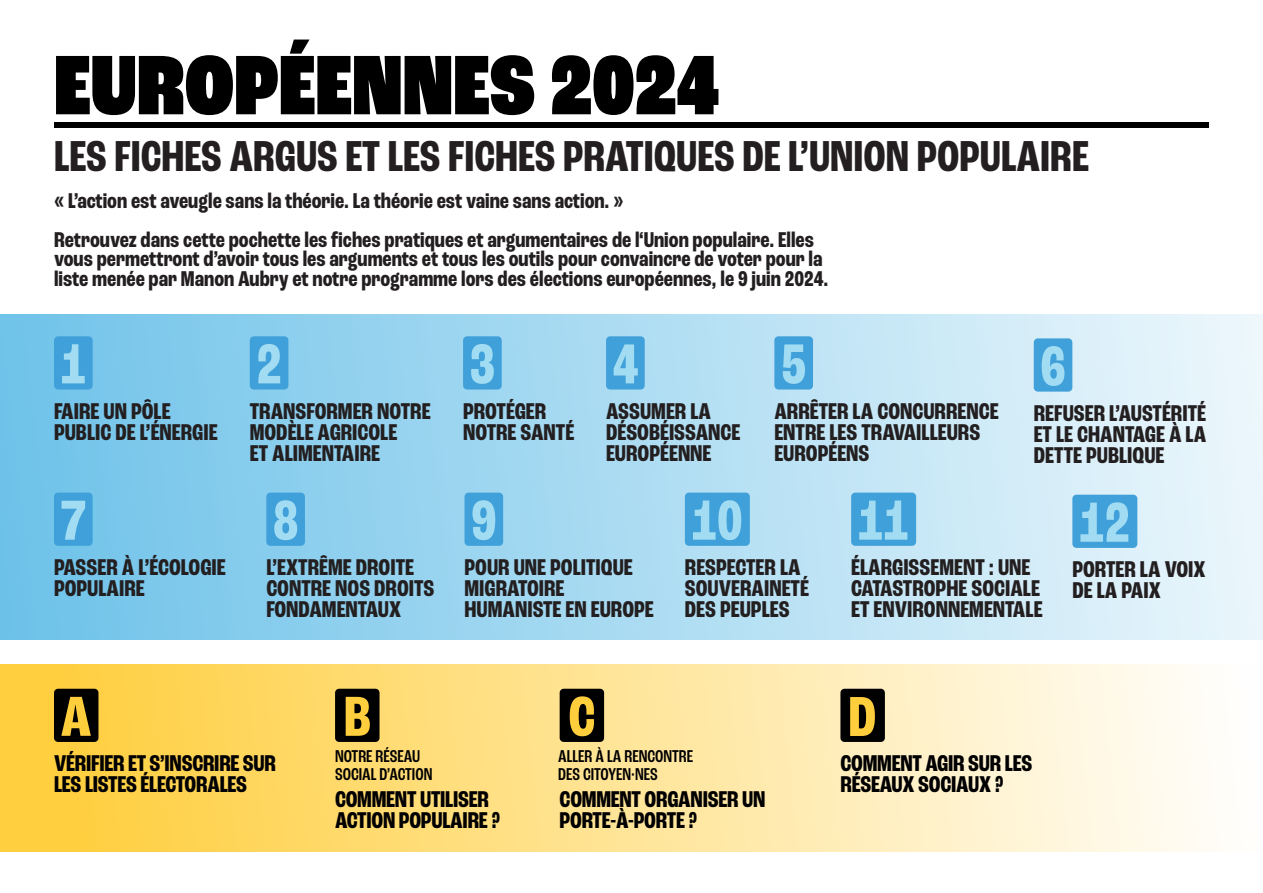
<style>
.page{position:relative;width:1263px;height:893px;background:#fff}
.page>*{position:absolute;margin:0;border:0;box-sizing:border-box;transform-origin:0 0}
.t1{font:900 condensed 88.65px "Roc Grotesk";color:#000001}
.t2{font:700 condensed 59.25px "Roc Grotesk";color:#a1dcf2}
.t3{font:700 condensed 59.25px "Roc Grotesk";color:#ffce3d}
.t4{font:700 condensed 59.25px "Roc Grotesk";color:#ffcf3d}
.t5{font:700 condensed 45.45px "Roc Grotesk";color:#231f20}
.t6{font:700 condensed 24px/21px "Roc Grotesk";color:#231f20}
.t7{font:700 condensed 24px/21px "Roc Grotesk";letter-spacing:-.01em;color:#000001}
.t8{font:700 condensed 22.5px/39px "Roc Grotesk";color:#231f20}
.t9{font:500 condensed 18px/18px "Roc Grotesk";color:#000001}
</style>
<div class="page">
<div style="left:0;top:315px;width:1263px;height:325px;background:linear-gradient(to right,#6dc2e9,#ecf7fc)"></div>
<div style="left:54px;top:123px;width:1155px;height:5px;background:#000001"></div>
<div style="left:0;top:664px;width:1263px;height:188px;background:linear-gradient(to right,#ffcc36,#fffefe)"></div>
<div style="left:54px;top:336px;width:39px;height:54px;background:#40a0d9;border-radius:4px"></div>
<div style="left:250px;top:336px;width:38px;height:54px;background:#40a0d9;border-radius:4px"></div>
<div style="left:463px;top:336px;width:39px;height:54px;background:#40a0d9;border-radius:4px"></div>
<div style="left:606px;top:336px;width:39px;height:54px;background:#40a0d9;border-radius:4px"></div>
<div style="left:774px;top:336px;width:39px;height:54px;background:#40a0d9;border-radius:4px"></div>
<div style="left:1034px;top:338px;width:38px;height:54px;background:#40a0d9;border-radius:4px"></div>
<div style="left:54px;top:493px;width:39px;height:53px;background:#40a0d9;border-radius:4px"></div>
<div style="left:266px;top:493px;width:39px;height:53px;background:#40a0d9;border-radius:4px"></div>
<div style="left:464px;top:493px;width:39px;height:53px;background:#40a0d9;border-radius:4px"></div>
<div style="left:685px;top:493px;width:65px;height:53px;background:#40a0d9;border-radius:4px"></div>
<div style="left:851px;top:493px;width:65px;height:53px;background:#40a0d9;border-radius:4px"></div>
<div style="left:1072px;top:495px;width:65px;height:53px;background:#40a0d9;border-radius:4px"></div>
<div style="left:54px;top:689px;width:44px;height:53px;background:#000001;border-radius:4px"></div>
<div style="left:840px;top:689px;width:45px;height:53px;background:#000001;border-radius:4px"></div>
<div style="left:560px;top:689px;width:44px;height:53px;background:#000001;border-radius:4px"></div>
<div style="left:335px;top:689px;width:44px;height:53px;background:#000001;border-radius:4px"></div>
<h1 class="t1" style="left:54px;top:31px;width:666px">EUROPÉENNES 2024</h1>
<h3 class="t5" style="left:54px;top:129px;width:1036px">LES FICHES ARGUS ET LES FICHES PRATIQUES DE L’UNION POPULAIRE</h3>
<p class="t8" style="left:54px;top:181px;width:761px">« L’action est aveugle sans la théorie. La théorie est vaine sans action. »<br>Retrouvez dans cette pochette les fiches pratiques et argumentaires de l‘Union populaire. Elles</p>
<p class="t8" style="left:54px;top:250px;width:776px;line-height:19.5px">vous permettront d’avoir tous les arguments et tous les outils pour convaincre de voter pour la liste menée par Manon Aubry et notre programme lors des élections européennes, le 9 juin 2024.</p>
<h2 class="t2" style="left:61px;top:329px;width:27px">1</h2>
<h2 class="t2" style="left:256px;top:329px;width:27px">2</h2>
<h2 class="t2" style="left:470px;top:329px;width:27px">3</h2>
<h2 class="t2" style="left:613px;top:329px;width:27px">4</h2>
<h2 class="t2" style="left:781px;top:329px;width:27px">5</h2>
<h2 class="t2" style="left:1040px;top:331px;width:27px">6</h2>
<p class="t6" style="left:54px;top:401px;width:165px">FAIRE UN PÔLE<br>PUBLIC DE L’ÉNERGIE</p>
<p class="t6" style="left:250px;top:401px;width:182px">TRANSFORMER NOTRE<br>MODÈLE AGRICOLE<br>ET ALIMENTAIRE</p>
<p class="t6" style="left:463px;top:401px;width:113px">PROTÉGER<br>NOTRE SANTÉ</p>
<p class="t6" style="left:606px;top:401px;width:136px">ASSUMER LA<br>DÉSOBÉISSANCE<br>EUROPÉENNE</p>
<p class="t6" style="left:774px;top:401px;width:226px">ARRÊTER LA CONCURRENCE<br>ENTRE LES TRAVAILLEURS<br>EUROPÉENS</p>
<p class="t6" style="left:1034px;top:403px;width:174px;text-align:justify">REFUSER L’AUSTÉRITÉ ET LE CHANTAGE À LA DETTE PUBLIQUE</p>
<h2 class="t2" style="left:61px;top:485px;width:27px">7</h2>
<h2 class="t2" style="left:273px;top:485px;width:27px">8</h2>
<h2 class="t2" style="left:471px;top:485px;width:27px">9</h2>
<h2 class="t2" style="left:691px;top:485px;width:53px">10</h2>
<h2 class="t2" style="left:858px;top:485px;width:53px">11</h2>
<h2 class="t2" style="left:1079px;top:487px;width:53px">12</h2>
<p class="t6" style="left:54px;top:557px;width:173px">PASSER À L’ÉCOLOGIE<br>POPULAIRE</p>
<p class="t6" style="left:266px;top:557px;width:170px">L’EXTRÊME DROITE<br>CONTRE NOS DROITS<br>FONDAMENTAUX</p>
<p class="t6" style="left:464px;top:557px;width:191px">POUR UNE POLITIQUE<br>MIGRATOIRE<br>HUMANISTE EN EUROPE</p>
<p class="t6" style="left:685px;top:557px;width:126px">RESPECTER LA<br>SOUVERAINETÉ<br>DES PEUPLES</p>
<h2 class="t3" style="left:61px;top:681px;width:32px">A</h2>
<p class="t7" style="left:54px;top:753px;width:224px">VÉRIFIER ET S’INSCRIRE SUR<br>LES LISTES ÉLECTORALES</p>
<h2 class="t4" style="left:344px;top:681px;width:29px">B</h2>
<h2 class="t3" style="left:568px;top:681px;width:29px">C</h2>
<p class="t9" style="left:335px;top:747px;width:99px">NOTRE RÉSEAU<br>SOCIAL D’ACTION</p>
<p class="t9" style="left:558px;top:747px;width:136px">ALLER À LA RENCONTRE<br>DES CITOYEN·NES</p>
<p class="t7" style="left:335px;top:789px;width:167px">COMMENT UTILISER<br>ACTION POPULAIRE ?</p>
<p class="t7" style="left:560px;top:789px;width:207px">COMMENT ORGANISER UN<br>PORTE-À-PORTE ?</p>
<p class="t6" style="left:851px;top:557px;width:193px">ÉLARGISSEMENT : UNE<br>CATASTROPHE SOCIALE<br>ET ENVIRONNEMENTALE</p>
<p class="t6" style="left:1072px;top:559px;width:135px">PORTER LA VOIX<br>DE LA PAIX</p>
<h2 class="t3" style="left:848px;top:681px;width:30px">D</h2>
<p class="t7" style="left:840px;top:753px;width:193px">COMMENT AGIR SUR LES<br>RÉSEAUX SOCIAUX ?</p>
</div>
